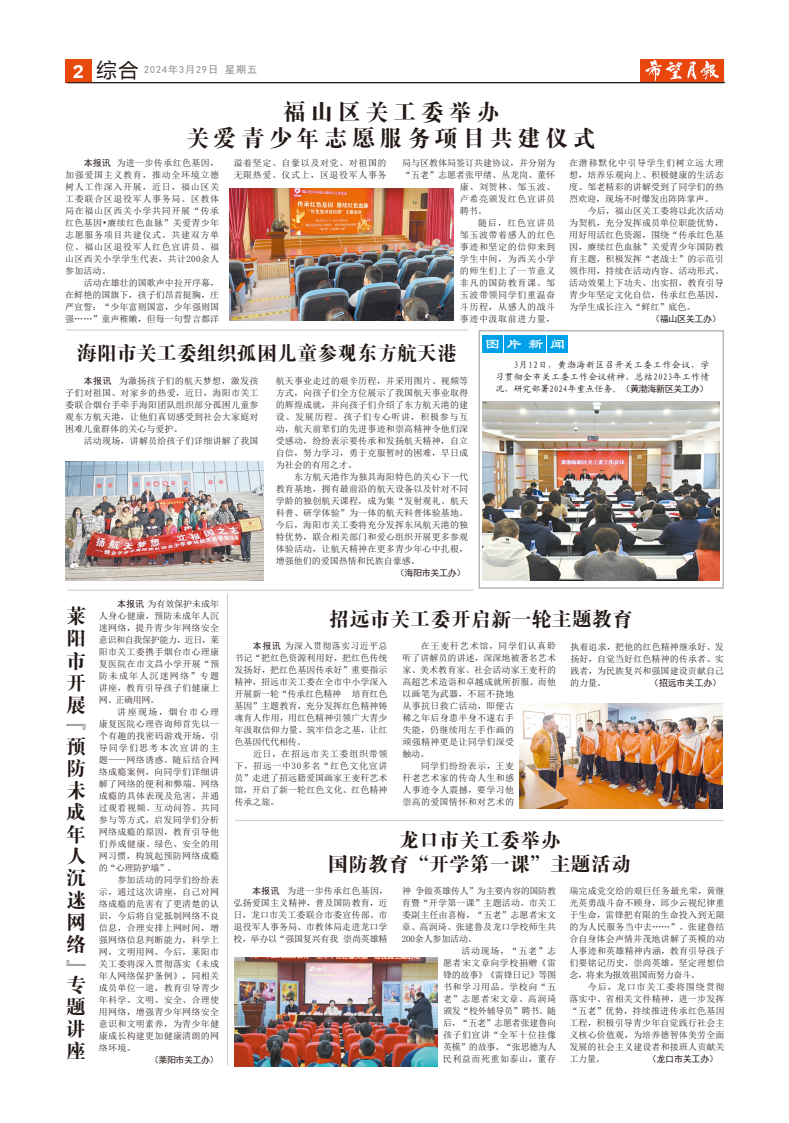
<style>
.page{position:relative;width:789px;height:1123px;background:#fff}
.page>*{position:absolute;margin:0;border:0;box-sizing:border-box;transform-origin:0 0}
.t1{font:23px/26px "FZDBSJW GB1 0";letter-spacing:.2em;color:#231916;text-align:center}
.t2{font:20px/21.7px "FZDBSJW GB1 0";letter-spacing:.01em;color:#231916;text-align:justify}
.t3{font:15.3px "Li Su";color:#fff}
.t4{font:10px "Sim Hei";letter-spacing:.1em;color:#898989}
.t5{font:9px/12px "Sim Sun";letter-spacing:.02em;color:#231916;text-align:justify}
.t6{font:9px/12px "Sim Sun";letter-spacing:.065em;color:#231916}
.t7{font:9px/12px "Kai Ti GB2312";letter-spacing:.03em;color:#231916;text-align:justify}
.t8{font:9px "Sim Sun";letter-spacing:-.02em;color:#231916}
.t9{font:9px "Sim Sun";letter-spacing:.045em;color:#231916}
.t10{font:9px "Sim Hei";letter-spacing:-.04em;color:#231916}
.t11{font:9px "Sim Sun";letter-spacing:.06em;color:#231916}
.t12{font:9px "Sim Sun";color:#231916}
.t13{font:9px "Sim Sun";letter-spacing:-.025em;color:#231916}
.t14{font:9px "Sim Sun";letter-spacing:.055em;color:#231916}
.t15{font:9px "Sim Sun";letter-spacing:.085em;color:#231916}
.t16{font:9px "Sim Sun";letter-spacing:.05em;color:#231916}
.s1{font-family:"Arial";font-weight:700;font-size:18px;color:#fff}
.s2{font-family:"Microsoft Ya Hei";font-size:20px;color:#231916}
.s3{font-family:"Sim Hei"}
</style>
<div class="page">
<div style="left:65px;top:60px;width:26px;height:23px;background:#e9490a"></div>
<img style="left:640px;top:60px;width:83px;height:21px">
<hr style="left:67px;top:82px;width:657px;height:1px;background:#231916">
<div style="left:478px;top:330px;width:245px;height:259px;border:1px solid #b5b5b6"></div>
<img style="left:482px;top:402px;width:237px;height:178px">
<img style="left:230px;top:188px;width:223px;height:132px">
<hr style="left:227px;top:594px;width:1px;height:471px;background:#c9cacb">
<div style="left:482px;top:335px;width:21px;height:17px;background:#00a1e9"></div>
<div style="left:504px;top:335px;width:20px;height:17px;background:#00a1e9"></div>
<div style="left:525px;top:335px;width:20px;height:17px;background:#00a1e9"></div>
<div style="left:547px;top:335px;width:20px;height:17px;background:#00a1e9"></div>
<hr style="left:66px;top:330px;width:402px;height:1px;background:#c9cacb">
<hr style="left:67px;top:590px;width:406px;height:1px;background:#c9cacb">
<hr style="left:235px;top:820px;width:488px;height:1px;background:#c9cacb">
<img style="left:65px;top:461px;width:198px;height:119px">
<img style="left:519px;top:703px;width:203px;height:105px">
<img style="left:234px;top:957px;width:203px;height:109px">
<p class="t4" style="left:73px;top:65px;width:186px"><span class="s1">2</span> <span class="s2">综合</span> 2024年3月29日 星期五</p>
<h1 class="t1" style="left:186px;top:100px;width:411px">福山区关工委举办<br>关爱青少年志愿服务项目共建仪式</h1>
<p class="t5" style="left:65px;top:156px;width:155px;text-indent:18px"><span class="s3">本报讯</span> 为进一步传承红色基因，加强爱国主义教育，推动全环境立德树人工作深入开展，近日，福山区关工委联合区退役军人事务局、区教体局在福山区西关小学共同开展“传承红色基因•赓续红色血脉”关爱青少年志愿服务项目共建仪式。共建双方单位、福山区退役军人红色宣讲员、福山区西关小学学生代表，共计200余人参加活动。</p>
<p class="t5" style="left:65px;top:276px;width:155px;text-indent:18px">活动在雄壮的国歌声中拉开序幕，在鲜艳的国旗下，孩子们昂首挺胸，庄严宣誓：“少年富则国富，少年强则国强……”童声稚嫩，但每一句誓言都洋</p>
<p class="t6" style="left:233px;top:156px;width:154px">溢着坚定、自豪以及对党、对祖国的无限热爱。仪式上，区退役军人事务</p>
<p class="t5" style="left:569px;top:156px;width:156px">在潜移默化中引导学生们树立远大理想，培养乐观向上、积极健康的生活态度。邹老精彩的讲解受到了同学们的热烈欢迎，现场不时爆发出阵阵掌声。</p>
<p class="t5" style="left:569px;top:204px;width:156px;text-indent:18px">今后，福山区关工委将以此次活动为契机，充分发挥成员单位职能优势，用好用活红色资源，围绕“传承红色基因，赓续红色血脉”关爱青少年国防教育主题，积极发挥“老战士”的示范引领作用，持续在活动内容、活动形式、活动效果上下功夫、出实招，教育引导青少年坚定文化自信，传承红色基因，为学生成长注入“鲜红”底色。</p>
<p class="t10" style="left:650px;top:314px;width:71px">（福山区关工办）</p>
<p class="t12" style="left:402px;top:158px;width:155px">局与区教体局签订共建协议，并分别为</p>
<p class="t12" style="left:402px;top:170px;width:155px">“五老”志愿者张甲绪、丛龙岗、董怀</p>
<p class="t5" style="left:459px;top:180px;width:97px">康、刘贺林、邹玉波、</p>
<p class="t6" style="left:459px;top:192px;width:97px">卢希亮颁发红色宣讲员</p>
<p class="t5" style="left:459px;top:204px;width:28px">聘书。</p>
<p class="t5" style="left:478px;top:216px;width:79px">随后，红色宣讲员</p>
<p class="t6" style="left:459px;top:228px;width:97px">邹玉波带着感人的红色</p>
<p class="t6" style="left:459px;top:240px;width:97px">事迹和坚定的信仰来到</p>
<p class="t6" style="left:459px;top:252px;width:97px">学生中间，为西关小学</p>
<p class="t6" style="left:459px;top:264px;width:97px">的师生们上了一节意义</p>
<p class="t6" style="left:459px;top:276px;width:97px">非凡的国防教育课。邹</p>
<p class="t6" style="left:459px;top:288px;width:97px">玉波带领同学们重温奋</p>
<p class="t6" style="left:459px;top:300px;width:97px">斗历程，从感人的战斗</p>
<p class="t6" style="left:459px;top:312px;width:97px">事迹中汲取前进力量，</p>
<h2 class="t2" style="left:77px;top:342px;width:381px">海阳市关工委组织孤困儿童参观东方航天港</h2>
<p class="t5" style="left:65px;top:375px;width:195px;text-indent:18px"><span class="s3">本报讯</span> 为激扬孩子们的航天梦想，激发孩子们对祖国、对家乡的热爱，近日，海阳市关工委联合烟台手牵手海阳团队组织部分孤困儿童参观东方航天港，让他们真切感受到社会大家庭对困难儿童群体的关心与爱护。</p>
<p class="t5" style="left:84px;top:435px;width:176px">活动现场，讲解员给孩子们详细讲解了我国</p>
<p class="t5" style="left:275px;top:375px;width:194px">航天事业走过的艰辛历程，并采用图片、视频等方式，向孩子们全方位展示了我国航天事业取得的辉煌成就，并向孩子们介绍了东方航天港的建设、发展历程。孩子们专心听讲，积极参与互动，航天前辈们的先进事迹和崇高精神令他们深受感动，纷纷表示要传承和发扬航天精神，自立自信，努力学习，勇于克服暂时的困难，早日成为社会的有用之才。</p>
<p class="t5" style="left:275px;top:471px;width:194px;text-indent:18px">东方航天港作为独具海阳特色的关心下一代教育基地，拥有最前沿的航天设备以及针对不同学龄的独创航天课程，成为集“发射观礼、航天科普、研学体验”为一体的航天科普体验基地。今后，海阳市关工委将充分发挥东风航天港的独特优势，联合相关部门和爱心组织开展更多参观体验活动，让航天精神在更多青少年心中扎根，增强他们的爱国热情和民族自豪感。</p>
<p class="t10" style="left:395px;top:568px;width:71px">（海阳市关工办）</p>
<h3 class="t3" style="left:484px;top:336px;width:82px">图 片 新 闻</h3>
<p class="t7" style="left:495px;top:359px;width:215px;text-indent:18px">3月12日，黄渤海新区召开关工委工作会议，学习贯彻全市关工委工作会议精神，总结2023年工作情况，研究部署2024年重点任务。<span class="s3">（黄渤海新区关工办）</span></p>
<h2 class="t2" style="left:66px;top:606px;width:21px;line-height:22px">莱阳市开展</h2>
<h2 class="t2" style="left:66px;top:714px;width:21px">『预防未成年人沉迷网络』专</h2>
<h2 class="t2" style="left:66px;top:996px;width:21px;line-height:22px">题讲座</h2>
<p class="t5" style="left:99px;top:597px;width:122px;text-indent:18px"><span class="s3">本报讯</span>为有效保护未成年人身心健康，预防未成年人沉迷网络，提升青少年网络安全意识和自我保护能力，近日，莱阳市关工委携手烟台市心理康复医院在市文昌小学开展“预防未成年人沉迷网络”专题讲座，教育引导孩子们健康上网、正确用网。</p>
<p class="t5" style="left:99px;top:705px;width:122px;text-indent:18px">讲座现场，烟台市心理康复医院心理咨询师首先以一个有趣的找密码游戏开场，引导同学们思考本次宣讲的主题——网络诱惑。随后结合网络成瘾案例，向同学们详细讲解了网络的便利和弊端、网络成瘾的具体表现及危害，并通过观看视频、互动问答、共同参与等方式，启发同学们分析网络成瘾的原因，教育引导他们养成健康、绿色、安全的用网习惯，构筑起预防网络成瘾的“心理防护墙”。</p>
<p class="t5" style="left:99px;top:873px;width:122px;text-indent:18px">参加活动的同学们纷纷表示，通过这次讲座，自己对网络成瘾的危害有了更清楚的认识，今后将自觉抵制网络不良信息，合理安排上网时间，增强网络信息判断能力，科学上网，文明用网。今后，莱阳市关工委将深入贯彻落实《未成年人网络保护条例》，同相关成员单位一道，教育引导青少年科学、文明、安全、合理使用网络，增强青少年网络安全意识和文明素养，为青少年健康成长构建更加健康清朗的网络环境。</p>
<p class="t10" style="left:150px;top:1055px;width:70px">（莱阳市关工办）</p>
<h2 class="t2" style="left:329px;top:608px;width:304px">招远市关工委开启新一轮主题教育</h2>
<p class="t5" style="left:234px;top:639px;width:154px;text-indent:18px"><span class="s3">本报讯</span>为深入贯彻落实习近平总书记“把红色资源利用好，把红色传统发扬好，把红色基因传承好”重要指示精神，招远市关工委在全市中小学深入开展新一轮“传承红色精神 培育红色基因”主题教育，充分发挥红色精神铸魂育人作用，用红色精神引领广大青少年汲取信仰力量、筑牢信念之基，让红色基因代代相传。</p>
<p class="t5" style="left:234px;top:747px;width:154px;text-indent:18px">近日，在招远市关工委组织带领下，招远一中30多名“红色文化宣讲员”走进了招远籍爱国画家王麦秆艺术馆，开启了新一轮红色文化、红色精神传承之旅。</p>
<p class="t15" style="left:420px;top:641px;width:137px">在王麦秆艺术馆，同学们认真聆</p>
<p class="t5" style="left:402px;top:651px;width:155px">听了讲解员的讲述，深深地被著名艺术</p>
<p class="t5" style="left:402px;top:663px;width:155px">家、美术教育家、社会活动家王麦秆的</p>
<p class="t5" style="left:402px;top:675px;width:155px">高超艺术造诣和卓越成就所折服。而他</p>
<p class="t9" style="left:402px;top:689px;width:113px">以画笔为武器，不屈不挠地</p>
<p class="t9" style="left:402px;top:701px;width:113px">从事抗日救亡活动，即便古</p>
<p class="t5" style="left:402px;top:711px;width:113px">稀之年后身患半身不遂右手</p>
<p class="t9" style="left:402px;top:725px;width:113px">失能，仍继续用左手作画的</p>
<p class="t5" style="left:402px;top:735px;width:113px">顽强精神更是让同学们深受</p>
<p class="t5" style="left:402px;top:747px;width:28px">触动。</p>
<p class="t16" style="left:420px;top:761px;width:95px">同学们纷纷表示，王麦</p>
<p class="t5" style="left:402px;top:771px;width:113px">秆老艺术家的传奇人生和感</p>
<p class="t9" style="left:402px;top:785px;width:113px">人事迹令人震撼，要学习他</p>
<p class="t5" style="left:402px;top:795px;width:113px">崇高的爱国情怀和对艺术的</p>
<p class="t5" style="left:570px;top:641px;width:155px">执着追求，把他的红色精神继承好、发扬好，自觉当好红色精神的传承者、实践者，为民族复兴和强国建设贡献自己的力量。</p>
<p class="t10" style="left:649px;top:678px;width:73px">（招远市关工办）</p>
<h2 class="t2" style="left:328px;top:828px;width:304px;line-height:24px;text-align:center">龙口市关工委举办<br>国防教育“开学第一课”主题活动</h2>
<p class="t5" style="left:233px;top:885px;width:156px;text-indent:19px"><span class="s3">本报讯</span> 为进一步传承红色基因，弘扬爱国主义精神，普及国防教育，近日，龙口市关工委联合市委宣传部、市退役军人事务局、市教体局走进龙口学校，举办以“强国复兴有我 崇尚英雄精</p>
<p class="t8" style="left:402px;top:886px;width:155px">神 争做英雄传人”为主要内容的国防教</p>
<p class="t5" style="left:569px;top:885px;width:157px">瑞完成党交给的艰巨任务最光荣，黄继光英勇战斗奋不顾身，邱少云视纪律重于生命，雷锋把有限的生命投入到无限的为人民服务当中去……”。张建鲁结合自身体会声情并茂地讲解了英模的动人事迹和英雄精神内涵，教育引导孩子们要铭记历史，崇尚英雄，坚定理想信念，将来为报效祖国而努力奋斗。</p>
<p class="t5" style="left:568px;top:981px;width:157px;text-indent:19px">今后，龙口市关工委将围绕贯彻落实中、省相关文件精神，进一步发挥“五老”优势，持续推进传承红色基因工程，积极引导青少年自觉践行社会主义核心价值观，为培养德智体美劳全面发展的社会主义建设者和接班人贡献关工力量。</p>
<p class="t5" style="left:401px;top:897px;width:155px">育暨“开学第一课”主题活动。市关工</p>
<p class="t5" style="left:402px;top:909px;width:155px">委副主任由喜梅，“五老”志愿者宋文</p>
<p class="t5" style="left:401px;top:921px;width:155px">章、高润琦、张建鲁及龙口学校师生共</p>
<p class="t8" style="left:401px;top:934px;width:76px">200余人参加活动。</p>
<p class="t5" style="left:461px;top:945px;width:96px">活动现场，“五老”志</p>
<p class="t14" style="left:442px;top:958px;width:114px">愿者宋文章向学校捐赠《雷</p>
<p class="t13" style="left:442px;top:970px;width:114px">锋的故事》《雷锋日记》等图</p>
<p class="t11" style="left:442px;top:982px;width:114px">书和学习用品。学校向“五</p>
<p class="t11" style="left:442px;top:994px;width:114px">老”志愿者宋文章、高润琦</p>
<p class="t8" style="left:442px;top:1006px;width:114px">颁发“校外辅导员”聘书。随</p>
<p class="t8" style="left:442px;top:1018px;width:115px">后，“五老”志愿者张建鲁向</p>
<p class="t14" style="left:442px;top:1030px;width:114px">孩子们宣讲“全军十位挂像</p>
<p class="t13" style="left:442px;top:1042px;width:114px">英模”的故事。“张思德为人</p>
<p class="t11" style="left:442px;top:1054px;width:115px">民利益而死重如泰山，董存</p>
<p class="t10" style="left:647px;top:1054px;width:72px">（龙口市关工办）</p>
</div>
